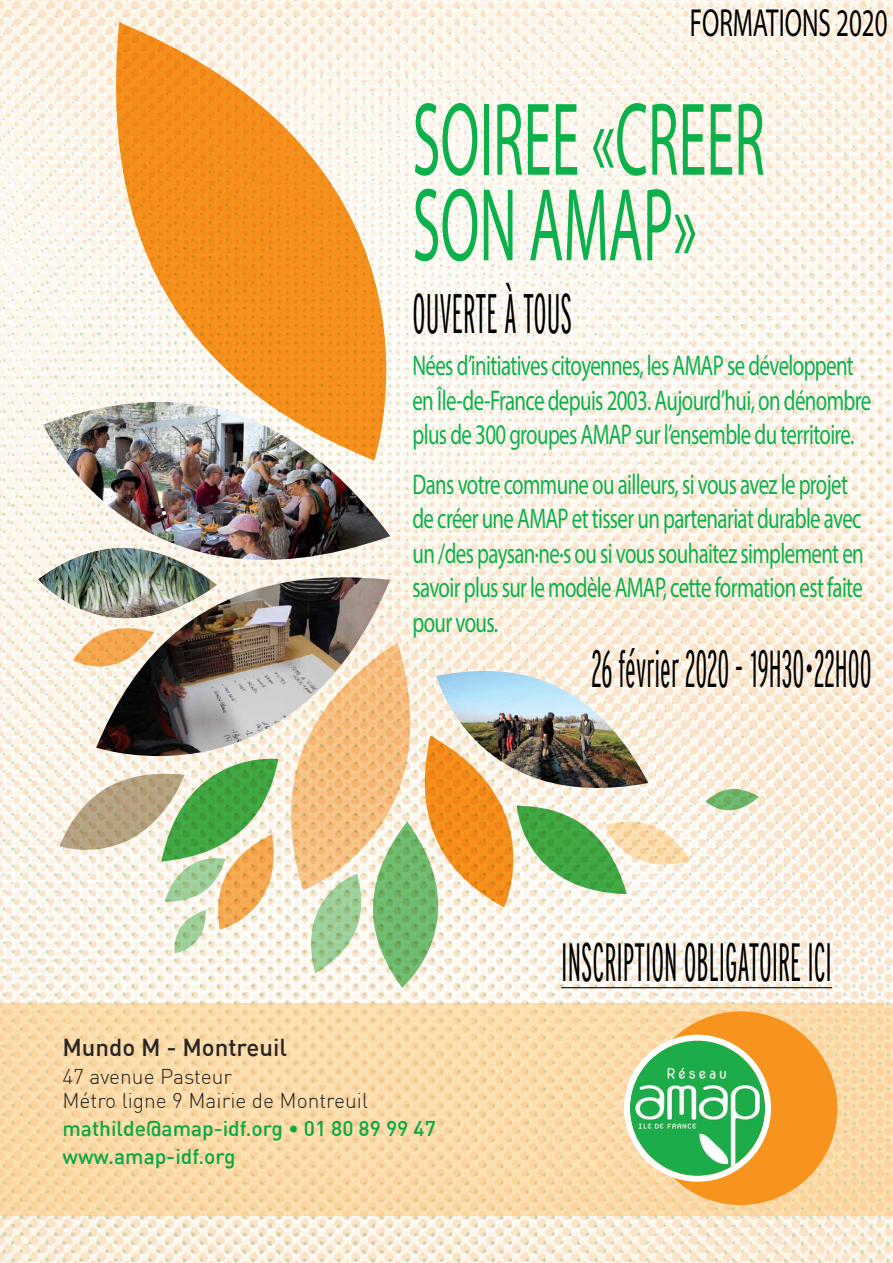
<style>
.page{position:relative;width:893px;height:1263px;background:#fff}
.page>*{position:absolute;margin:0;border:0;box-sizing:border-box;transform-origin:0 0}
.t1{font:104.55px/85.5px "Myriad Pro";color:#0db14b;scale:.54 1}
.t2{font:55.35px "Interstate Light Comp";color:#000;scale:.64 1}
.t3{font:53.55px "Interstate Light Comp";color:#000;scale:.64 1}
.t4{font:51.75px "Interstate Light Comp";color:#000;scale:.64 1}
.t5{font:39.3px "Myriad Pro";color:#000;scale:.64 1}
.t6{font:28.5px/34.5px "Myriad Pro";letter-spacing:-.03em;color:#0db14b;scale:.73 1}
.t7{font:500 24px "DIN";color:#292829}
.t8{font:500 21px/28.2px "DIN";color:#0db14b}
.t9{font:300 21px/24px "DIN";color:#292829}
</style>
<div class="page">
<img style="left:0;top:0;width:893px;height:1263px">
<svg style="left:0;top:1003px;width:893px;height:213px;background:#fadaa8"></svg>
<div style="left:644px;top:1011px;width:193px;height:194px;background:#f7941e;border-radius:50%"></div>
<img style="left:630px;top:1040px;width:135px;height:136px;border-radius:68px">
<div style="left:624px;top:1035px;width:147px;height:147px;border:6px solid #fff;border-radius:50%"></div>
<img style="left:43px;top:402px;width:347px;height:126px">
<svg style="left:94px;top:22px;width:376px;height:439px"></svg>
<svg style="left:705px;top:782px;width:54px;height:42px"></svg>
<img style="left:38px;top:528px;width:652px;height:460px">
<hr style="left:561px;top:987px;width:271px;height:1px;background:#000">
<h3 class="t5" style="left:690px;top:-1px;width:310px">FORMATIONS 2020</h3>
<h1 class="t1" style="left:412px;top:95px;width:654px">SOIREE «CREER<br>SON AMAP»</h1>
<h2 class="t2" style="left:412px;top:282px;width:251px">OUVERTE À TOUS</h2>
<p class="t6" style="left:412px;top:348px;width:630px">Nées d’initiatives citoyennes, les AMAP se développent en Île-de-France depuis 2003. Aujourd’hui, on dénombre plus de 300 groupes AMAP sur l’ensemble du territoire.</p>
<p class="t6" style="left:412px;top:466px;width:620px">Dans votre commune ou ailleurs, si vous avez le projet de créer une AMAP et tisser un partenariat durable avec un /des paysan·ne·s ou si vous souhaitez simplement en savoir plus sur le modèle AMAP, cette formation est faite pour vous.</p>
<h3 class="t4" style="left:591px;top:640px;width:439px">26 février 2020 - 19H30•22H00</h3>
<p class="t7" style="left:62px;top:1031px;width:226px">Mundo M - Montreuil</p>
<p class="t9" style="left:62px;top:1064px;width:307px">47 avenue Pasteur<br>Métro ligne 9 Mairie de Montreuil</p>
<p class="t8" style="left:62px;top:1114px;width:375px">mathilde@amap-idf.org • 01 80 89 99 47 www.amap-idf.org</p>
<h3 class="t3" style="left:561px;top:932px;width:424px">INSCRIPTION OBLIGATOIRE ICI</h3>
</div>
